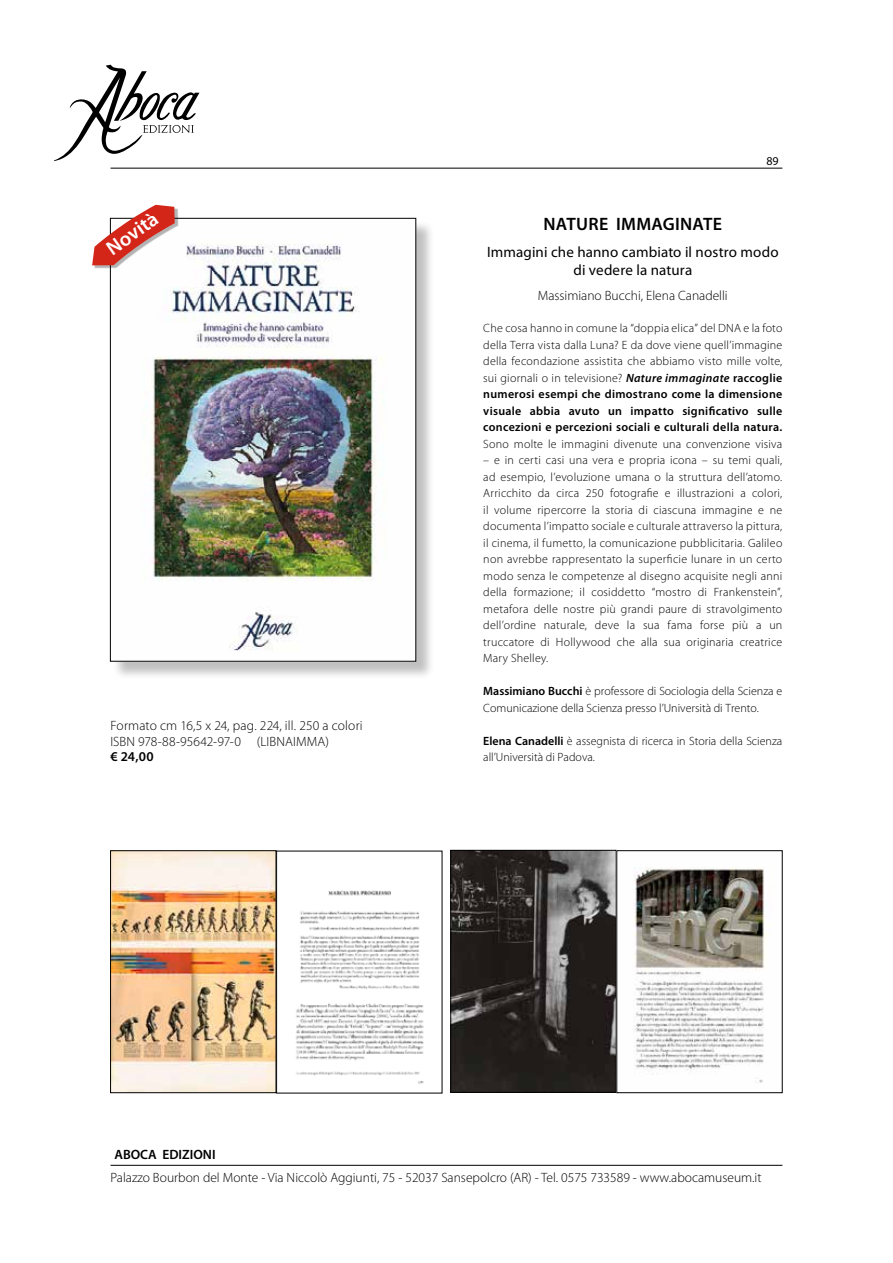
<style>
.page{position:relative;width:893px;height:1263px;background:#fff}
.page>*{position:absolute;margin:0;border:0;box-sizing:border-box;transform-origin:0 0}
.t1{font:600 20.4px "Myriad Pro";color:#fff}
.t2{font:600 18px "Myriad Pro";letter-spacing:.015em;color:#000}
.t3{font:15px/18px "Myriad Pro";letter-spacing:.01em;color:#000;text-align:center}
.t4{font:300 13.5px/15.6px "Myriad Pro";color:#000}
.t5{font:600 13.5px "Myriad Pro";color:#000}
.t6{font:300 12px/16.5px "Myriad Pro";color:#000;text-align:justify}
.t7{font:300 12px "Myriad Pro";letter-spacing:.02em;color:#000}
.t8{font:12px "Myriad Pro";color:#000}
.s1{font-weight:600;font-style:italic}
.s2{font-weight:600}
</style>
<div class="page">
<svg style="left:54px;top:64px;width:145px;height:97px"></svg>
<hr style="left:111px;top:1165px;width:671px;height:1px;background:#000">
<hr style="left:111px;top:168px;width:671px;height:1px;background:#000">
<div style="left:113px;top:221px;width:321px;height:459px;background:#000;opacity:.25"></div>
<img style="left:113px;top:221px;width:301px;height:438px">
<div style="left:110px;top:218px;width:306px;height:443px;border:1px solid #000"></div>
<div style="left:94px;top:206px;width:85px;height:62px;background:#000;opacity:.3"></div>
<svg style="left:92px;top:205px;width:83px;height:60px"></svg>
<img style="left:112px;top:852px;width:312px;height:239px">
<div style="left:110px;top:850px;width:166px;height:243px;border:1px solid #000"></div>
<div style="left:276px;top:851px;width:166px;height:242px;border:1px solid #000"></div>
<img style="left:451px;top:850px;width:317px;height:243px">
<div style="left:451px;top:850px;width:165px;height:242px;border:1px solid #000"></div>
<div style="left:617px;top:850px;width:165px;height:243px;border:1px solid #000"></div>
<h1 class="t1" style="left:101px;top:240px;width:60px;rotate:-35deg">Novità</h1>
<p class="t4" style="left:110px;top:718px;width:254px">Formato cm 16,5 x 24, pag. 224, ill. 250 a colori<br>ISBN 978-88-95642-97-0 (LIBNAIMMA)</p>
<p class="t5" style="left:110px;top:748px;width:45px">€ 24,00</p>
<p class="t8" style="left:766px;top:153px;width:14px">89</p>
<h2 class="t2" style="left:543px;top:213px;width:180px">NATURE IMMAGINATE</h2>
<p class="t3" style="left:487px;top:243px;width:293px">Immagini che hanno cambiato il nostro modo di vedere la natura</p>
<p class="t4" style="left:538px;top:287px;width:191px">Massimiano Bucchi, Elena Canadelli</p>
<p class="t6" style="left:483px;top:320px;width:301px">Che cosa hanno in comune la “doppia elica” del DNA e la foto della Terra vista dalla Luna? E da dove viene quell’immagine della fecondazione assistita che abbiamo visto mille volte, sui giornali o in televisione? <span class="s1">Nature immaginate</span> <span class="s2">raccoglie numerosi esempi che dimostrano come la dimensione visuale abbia avuto un impatto significativo sulle concezioni e percezioni sociali e culturali della natura.</span></p>
<p class="t7" style="left:483px;top:437px;width:301px">Sono molte le immagini divenute una convenzione visiva</p>
<p class="t6" style="left:483px;top:452px;width:301px">– e in certi casi una vera e propria icona – su temi quali, ad esempio, l’evoluzione umana o la struttura dell’atomo.<br>Arricchito da circa 250 fotografie e illustrazioni a colori, il volume ripercorre la storia di ciascuna immagine e ne documenta l’impatto sociale e culturale attraverso la pittura, il cinema, il fumetto, la comunicazione pubblicitaria. Galileo non avrebbe rappresentato la superficie lunare in un certo modo senza le competenze al disegno acquisite negli anni della formazione; il cosiddetto “mostro di Frankenstein”, metafora delle nostre più grandi paure di stravolgimento dell’ordine naturale, deve la sua fama forse più a un truccatore di Hollywood che alla sua originaria creatrice Mary Shelley.</p>
<p class="t6" style="left:483px;top:683px;width:301px"><span class="s2">Massimiano Bucchi</span> è professore di Sociologia della Scienza e<br>Comunicazione della Scienza presso l’Università di Trento.</p>
<p class="t6" style="left:483px;top:732px;width:301px"><span class="s2">Elena Canadelli</span> è assegnista di ricerca in Storia della Scienza all’Università di Padova.</p>
<p class="t5" style="left:114px;top:1146px;width:103px">ABOCA EDIZIONI</p>
<p class="t4" style="left:111px;top:1169px;width:652px">Palazzo Bourbon del Monte - Via Niccolò Aggiunti, 75 - 52037 Sansepolcro (AR) - Tel. 0575 733589 - www.abocamuseum.it</p>
</div>
